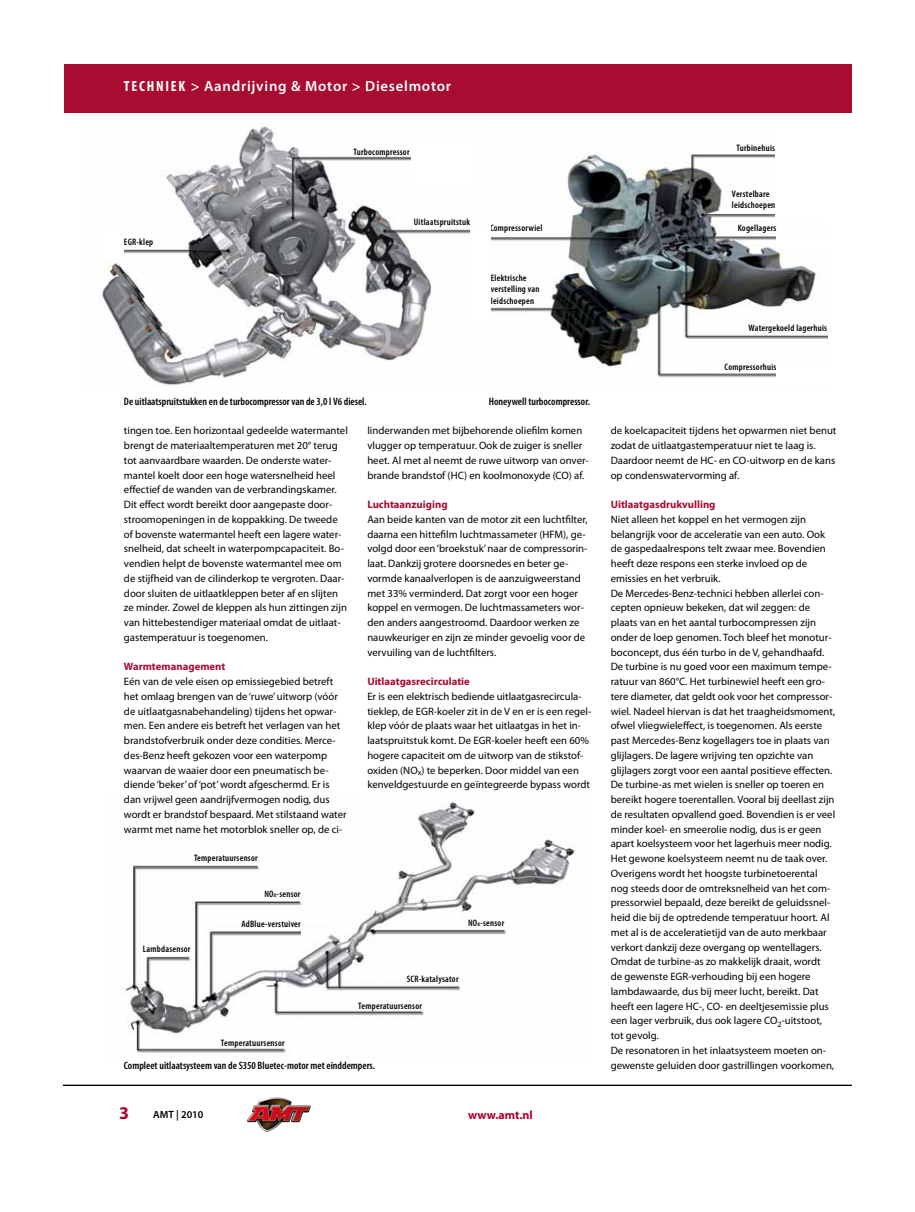
<style>
.page{position:relative;width:915px;height:1212px;background:#fff}
.page>*{position:absolute;margin:0;border:0;box-sizing:border-box;transform-origin:0 0}
.t1{font:700 18px "Myriad Pro";color:#aa052e}
.t2{font:600 14.7px "Myriad Pro";letter-spacing:.05em;color:#fff}
.t3{font:700 12px "Myriad Pro";color:#aa052e}
.t4{font:10.65px/14.7px "Myriad Pro";color:#000}
.t5{font:600 condensed 10.65px "Myriad Pro";color:#000}
.t6{font:700 10.65px "Myriad Pro";color:#a80c31}
.t7{font:600 10.5px "Myriad Pro";color:#000}
.t8{font:600 condensed 9.45px/11.2px "Myriad Pro";letter-spacing:.025em;color:#000}
.s1{font-weight:700;font-stretch:condensed}
.s2{font-size:7.05px}
</style>
<div class="page">
<img style="left:247px;top:1097px;width:63px;height:35px">
<div style="left:64px;top:64px;width:786px;height:48px;background:#a80c31"></div>
<hr style="left:64px;top:1084px;width:786px;height:2px;background:#000">
<img style="left:491px;top:153px;width:335px;height:225px">
<img style="left:123px;top:802px;width:452px;height:252px">
<img style="left:102px;top:126px;width:368px;height:259px">
<div style="left:99px;top:230px;width:25px;height:30px;background:#fff"></div>
<div style="left:410px;top:145px;width:63px;height:41px;background:#fff"></div>
<div style="left:775px;top:122px;width:57px;height:99px;background:#fff"></div>
<div style="left:776px;top:234px;width:57px;height:14px;background:#fff"></div>
<div style="left:776px;top:368px;width:57px;height:15px;background:#fff"></div>
<div style="left:301px;top:930px;width:29px;height:6px;background:#fff"></div>
<h2 class="t2" style="left:124px;top:78px;width:328px"><span class="s1">TECHNIEK</span> &gt; Aandrijving &amp; Motor &gt; Dieselmotor</h2>
<p class="t8" style="left:124px;top:236px;width:31px">EGR-klep</p>
<p class="t8" style="left:353px;top:146px;width:58px">Turbocompressor</p>
<p class="t8" style="left:736px;top:143px;width:40px">Turbinehuis</p>
<p class="t8" style="left:731px;top:188px;width:45px">Verstelbare leidschoepen</p>
<p class="t8" style="left:737px;top:223px;width:40px">Kogellagers</p>
<p class="t8" style="left:413px;top:216px;width:58px">Uitlaatspruitstuk</p>
<p class="t8" style="left:490px;top:223px;width:54px">Compressorwiel</p>
<p class="t8" style="left:490px;top:273px;width:50px">Elektrische verstelling van leidschoepen</p>
<p class="t8" style="left:748px;top:322px;width:80px">Watergekoeld lagerhuis</p>
<p class="t8" style="left:724px;top:361px;width:53px">Compressorhuis</p>
<p class="t5" style="left:124px;top:396px;width:244px">De uitlaatspruitstukken en de turbocompressor van de 3,0 l V6 diesel.</p>
<p class="t5" style="left:489px;top:396px;width:103px">Honeywell turbocompressor.</p>
<p class="t4" style="left:124px;top:424px;width:225px">tingen toe. Een horizontaal gedeelde watermantel brengt de materiaaltemperaturen met 20° terug tot aanvaardbare waarden. De onderste water&shy;mantel koelt door een hoge watersnelheid heel effectief de wanden van de verbrandingskamer.<br>Dit effect wordt bereikt door aangepaste door&shy;stroomopeningen in de koppakking. De tweede of bovenste watermantel heeft een lagere water&shy;snelheid, dat scheelt in waterpompcapaciteit. Bo&shy;vendien helpt de bovenste watermantel mee om de stijfheid van de cilinderkop te vergroten. Daar&shy;door sluiten de uitlaatkleppen beter af en slijten ze minder. Zowel de kleppen als hun zittingen zijn van hittebestendiger materiaal omdat de uitlaat&shy;gastemperatuur is toegenomen.</p>
<p class="t6" style="left:124px;top:661px;width:103px">Warmtemanagement</p>
<p class="t4" style="left:124px;top:674px;width:224px">Eén van de vele eisen op emissiegebied betreft het omlaag brengen van de ‘ruwe’ uitworp (vóór de uitlaatgasnabehandeling) tijdens het opwar&shy;men. Een andere eis betreft het verlagen van het brandstofverbruik onder deze condities. Merce&shy;des-Benz heeft gekozen voor een waterpomp waarvan de waaier door een pneumatisch be&shy;diende ‘beker’ of ‘pot’ wordt afgeschermd. Er is dan vrijwel geen aandrijfvermogen nodig, dus wordt er brandstof bespaard. Met stilstaand water warmt met name het motorblok sneller op, de ci-</p>
<p class="t8" style="left:194px;top:852px;width:65px">Temperatuursensor</p>
<p class="t8" style="left:264px;top:888px;width:38px">NO<span class="s2">x</span>-sensor</p>
<p class="t8" style="left:143px;top:944px;width:49px">Lambdasensor</p>
<p class="t8" style="left:241px;top:918px;width:61px">AdBlue-verstuiver</p>
<p class="t4" style="left:367px;top:424px;width:223px">linderwanden met bijbehorende oliefilm komen vlugger op temperatuur. Ook de zuiger is sneller heet. Al met al neemt de ruwe uitworp van onver&shy;brande brandstof (HC) en koolmonoxyde (CO) af.</p>
<p class="t6" style="left:367px;top:499px;width:82px">Luchtaanzuiging</p>
<p class="t4" style="left:367px;top:512px;width:222px">Aan beide kanten van de motor zit een luchtfilter, daarna een hittefilm luchtmassameter (HFM), ge&shy;volgd door een ‘broekstuk’ naar de compressorin&shy;laat. Dankzij grotere doorsnedes en beter ge&shy;vormde kanaalverlopen is de aanzuigweerstand met 33% verminderd. Dat zorgt voor een hoger koppel en vermogen. De luchtmassameters wor&shy;den anders aangestroomd. Daardoor werken ze nauwkeuriger en zijn ze minder gevoelig voor de vervuiling van de luchtfilters.</p>
<p class="t6" style="left:367px;top:676px;width:104px">Uitlaatgasrecirculatie</p>
<p class="t4" style="left:367px;top:689px;width:225px">Er is een elektrisch bediende uitlaatgasrecircula&shy;tieklep, de EGR-koeler zit in de V en er is een regel&shy;klep vóór de plaats waar het uitlaatgas in het in&shy;laatspruitstuk komt. De EGR-koeler heeft een 60% hogere capaciteit om de uitworp van de stikstof&shy;oxiden (NO<sub>x</sub>) te beperken. Door middel van een kenveldgestuurde en geïntegreerde bypass wordt</p>
<p class="t8" style="left:468px;top:917px;width:38px">NO<span class="s2">x</span>-sensor</p>
<p class="t8" style="left:406px;top:973px;width:53px">SCR-katalysator</p>
<p class="t8" style="left:358px;top:1000px;width:65px">Temperatuursensor</p>
<p class="t8" style="left:221px;top:1037px;width:65px">Temperatuursensor</p>
<p class="t5" style="left:124px;top:1059px;width:252px">Compleet uitlaatsysteem van de S350 Bluetec-motor met einddempers.</p>
<h1 class="t1" style="left:119px;top:1101px;width:11px">3</h1>
<p class="t7" style="left:153px;top:1107px;width:52px">AMT | 2010</p>
<p class="t3" style="left:468px;top:1107px;width:66px">www.amt.nl</p>
<p class="t4" style="left:610px;top:424px;width:227px">de koelcapaciteit tijdens het opwarmen niet benut zodat de uitlaatgastemperatuur niet te laag is.<br>Daardoor neemt de HC- en CO-uitworp en de kans op condenswatervorming af.</p>
<p class="t6" style="left:610px;top:499px;width:106px">Uitlaatgasdrukvulling</p>
<p class="t4" style="left:610px;top:512px;width:226px">Niet alleen het koppel en het vermogen zijn belangrijk voor de acceleratie van een auto. Ook de gaspedaalrespons telt zwaar mee. Bovendien heeft deze respons een sterke invloed op de emissies en het verbruik.<br>De Mercedes-Benz-technici hebben allerlei con&shy;cepten opnieuw bekeken, dat wil zeggen: de plaats van en het aantal turbocompressen zijn onder de loep genomen. Toch bleef het monotur&shy;boconcept, dus één turbo in de V, gehandhaafd.<br>De turbine is nu goed voor een maximum tempe&shy;ratuur van 860°C. Het turbinewiel heeft een gro&shy;tere diameter, dat geldt ook voor het compressor&shy;wiel. Nadeel hiervan is dat het traagheidsmoment, ofwel vliegwieleffect, is toegenomen. Als eerste past Mercedes-Benz kogellagers toe in plaats van glijlagers. De lagere wrijving ten opzichte van glijlagers zorgt voor een aantal positieve effecten.<br>De turbine-as met wielen is sneller op toeren en bereikt hogere toerentallen. Vooral bij deellast zijn de resultaten opvallend goed. Bovendien is er veel minder koel- en smeerolie nodig, dus is er geen apart koelsysteem voor het lagerhuis meer nodig.<br>Het gewone koelsysteem neemt nu de taak over.<br>Overigens wordt het hoogste turbinetoerental nog steeds door de omtreksnelheid van het com&shy;pressorwiel bepaald, deze bereikt de geluidssnel&shy;heid die bij de optredende temperatuur hoort. Al met al is de acceleratietijd van de auto merkbaar verkort dankzij deze overgang op wentellagers.<br>Omdat de turbine-as zo makkelijk draait, wordt<br>de gewenste EGR-verhouding bij een hogere lambdawaarde, dus bij meer lucht, bereikt. Dat heeft een lagere HC-, CO- en deeltjesemissie plus een lager verbruik, dus ook lagere CO<sub>2</sub>-uitstoot, tot gevolg.<br>De resonatoren in het inlaatsysteem moeten on&shy;gewenste geluiden door gastrillingen voorkomen,</p>
</div>
